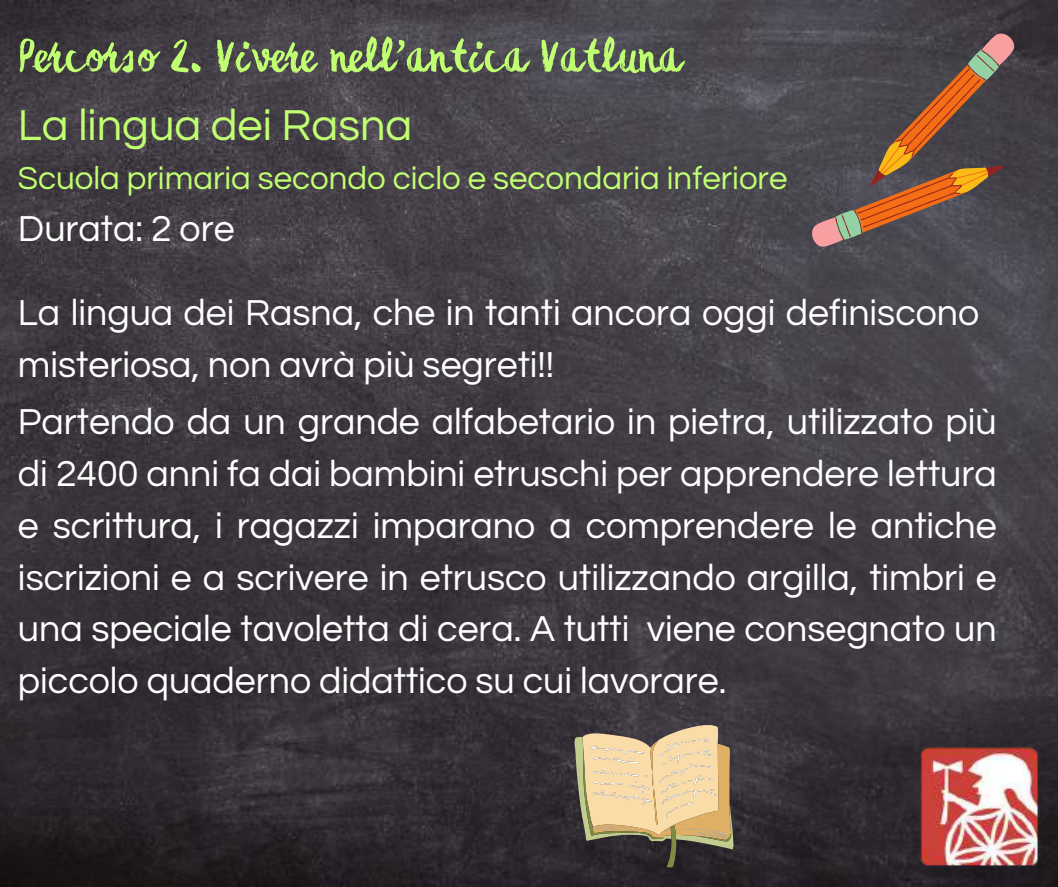
<style>
.page{position:relative;width:1058px;height:887px;background:#fff}
.page>*{position:absolute;margin:0;border:0;box-sizing:border-box;transform-origin:0 0}
.t1{font:51px "Besomextended";color:#c1ff72}
.t2{font:45px "Questrial";color:#c1ff72}
.t3{font:37.5px/51.8px "Questrial";color:#fff}
.t4{font:33px "Questrial";color:#c1ff72}
</style>
<div class="page">
<img style="left:0;top:0;width:1058px;height:886px">
<img style="left:888px;top:715px;width:169px;height:171px">
<svg style="left:805px;top:30px;width:214px;height:218px;background:#534b52"></svg>
<svg style="left:829px;top:48px;width:175px;height:192px;background:#6b5447"></svg>
<svg style="left:544px;top:686px;width:213px;height:200px;background:#786b5b"></svg>
<h1 class="t1" style="left:18px;top:34px;width:665px">Percorso 2. Vivere nell’antica Vatluna</h1>
<p class="t2" style="left:18px;top:103px;width:396px">La lingua dei Rasna</p>
<p class="t4" style="left:18px;top:162px;width:771px">Scuola primaria secondo ciclo e secondaria inferiore</p>
<p class="t3" style="left:18px;top:204px;width:218px">Durata: 2 ore</p>
<p class="t3" style="left:18px;top:288px;width:962px">La lingua dei Rasna, che in tanti ancora oggi definiscono misteriosa, non avrà più segreti!!</p>
<p class="t3" style="left:18px;top:397px;width:980px;text-align:justify">Partendo da un grande alfabetario in pietra, utilizzato più di 2400 anni fa dai bambini etruschi per apprendere lettura e scrittura, i ragazzi imparano a comprendere le antiche iscrizioni e a scrivere in etrusco utilizzando argilla, timbri e una speciale tavoletta di cera. A tutti viene consegnato un piccolo quaderno didattico su cui lavorare.</p>
</div>
